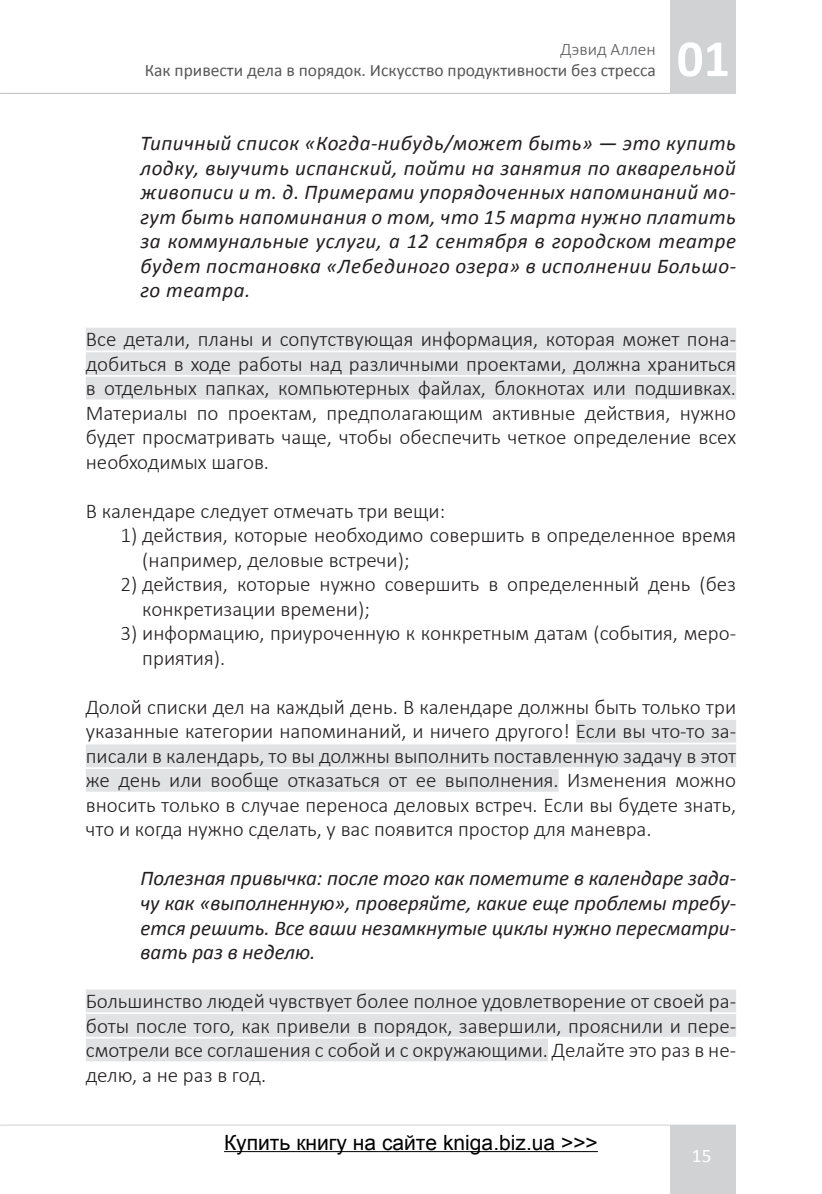
<style>
.page{position:relative;width:822px;height:1194px;background:#fff}
.page>*{position:absolute;margin:0;border:0;box-sizing:border-box;transform-origin:0 0}
.t1{font:700 52.5px "Calibri";color:#fff}
.t2{font:300 21px/24.5px "Calibri";color:#231f20;text-align:justify}
.t3{font:italic 21px/24.5px "Calibri";letter-spacing:.005em;color:#231f20;text-align:justify}
.t4{font:21px "Arial";color:#000}
.t5{font:19.25px "Calibri";color:#fff}
.t6{font:17.5px "Calibri";color:#57585a}
.t7{font:300 17.5px "Calibri";color:#57585a}
</style>
<div class="page">
<hr style="left:1px;top:93px;width:735px;height:1px;background:#bcbdc0">
<hr style="left:1px;top:1124px;width:735px;height:1px;background:#d1d2d4">
<div style="left:670px;top:1125px;width:66px;height:68px;background:#d1d2d4"></div>
<div style="left:670px;top:0;width:66px;height:94px;background:#d1d2d4"></div>
<div style="left:86px;top:328px;width:650px;height:22px;background:#e1e2e4"></div>
<div style="left:86px;top:352px;width:650px;height:23px;background:#e1e2e4"></div>
<div style="left:86px;top:377px;width:650px;height:22px;background:#e1e2e4"></div>
<div style="left:576px;top:720px;width:160px;height:22px;background:#e1e2e4"></div>
<div style="left:86px;top:744px;width:650px;height:23px;background:#e1e2e4"></div>
<div style="left:86px;top:769px;width:472px;height:22px;background:#e1e2e4"></div>
<div style="left:86px;top:989px;width:650px;height:23px;background:#e1e2e4"></div>
<div style="left:86px;top:1014px;width:650px;height:22px;background:#e1e2e4"></div>
<div style="left:86px;top:1038px;width:462px;height:23px;background:#e1e2e4"></div>
<hr style="left:224px;top:1151px;width:373px;height:1px;background:#000">
<p class="t7" style="left:560px;top:38px;width:97px">Дэвид Аллен</p>
<p class="t6" style="left:145px;top:59px;width:512px">Как привести дела в порядок. Искусство продуктивности без стресса</p>
<h1 class="t1" style="left:676px;top:25px;width:55px">01</h1>
<p class="t3" style="left:140px;top:130px;width:597px">Типичный список «Когда-нибудь/может быть» — это купить лодку, выучить испанский, пойти на занятия по акварельной живописи и т. д. Примерами упорядоченных напоминаний мо&shy;гут быть напоминания о том, что 15 марта нужно платить за коммунальные услуги, а 12 сентября в городском театре будет постановка «Лебединого озера» в исполнении Большо&shy;го театра.</p>
<p class="t2" style="left:86px;top:327px;width:651px">Все детали, планы и сопутствующая информация, которая может пона&shy;добиться в ходе работы над различными проектами, должна храниться в отдельных папках, компьютерных файлах, блокнотах или подшивках.<br>Материалы по проектам, предполагающим активные действия, нужно будет просматривать чаще, чтобы обеспечить четкое определение всех необходимых шагов.</p>
<p class="t2" style="left:86px;top:498px;width:361px">В календаре следует отмечать три вещи:</p>
<p class="t2" style="left:142px;top:523px;width:595px;text-indent:-22px">1) действия, которые необходимо совершить в определенное время (например, деловые встречи);</p>
<p class="t2" style="left:142px;top:572px;width:595px;text-indent:-22px">2) действия, которые нужно совершить в определенный день (без конкретизации времени);</p>
<p class="t2" style="left:142px;top:621px;width:595px;text-indent:-22px">3) информацию, приуроченную к конкретным датам (события, меро&shy;приятия).</p>
<p class="t2" style="left:86px;top:694px;width:651px">Долой списки дел на каждый день. В календаре должны быть только три указанные категории напоминаний, и ничего другого! Если вы что-то за&shy;писали в календарь, то вы должны выполнить поставленную задачу в этот же день или вообще отказаться от ее выполнения. Изменения можно вносить только в случае переноса деловых встреч. Если вы будете знать, что и когда нужно сделать, у вас появится простор для маневра.</p>
<p class="t3" style="left:140px;top:865px;width:597px">Полезная привычка: после того как пометите в календаре зада&shy;чу как «выполненную», проверяйте, какие еще проблемы требу&shy;ется решить. Все ваши незамкнутые циклы нужно пересматри&shy;вать раз в неделю.</p>
<p class="t2" style="left:86px;top:988px;width:651px">Большинство людей чувствует более полное удовлетворение от своей ра&shy;боты после того, как привели в порядок, завершили, прояснили и пере&shy;смотрели все соглашения с собой и с окружающими. Делайте это раз в не&shy;делю, а не раз в год.</p>
<p class="t4" style="left:224px;top:1128px;width:375px">Купить книгу на сайте kniga.biz.ua &gt;&gt;&gt;</p>
<p class="t5" style="left:691px;top:1143px;width:21px">15</p>
</div>
